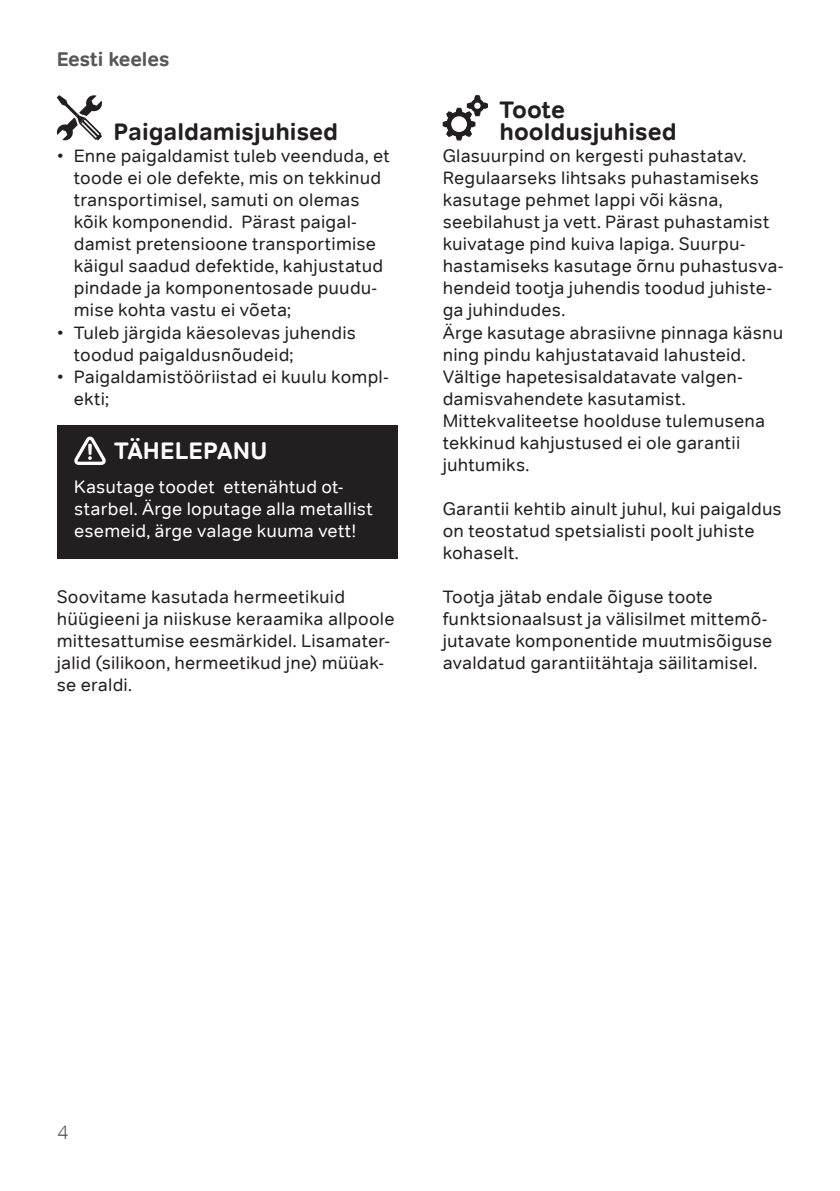
<style>
.page{position:relative;width:840px;height:1191px;background:#fff}
.page>*{position:absolute;margin:0;border:0;box-sizing:border-box;transform-origin:0 0}
.t1{font:700 24px/22px "Tondo Corp";color:#231f20}
.t2{font:700 24px "Tondo Corp";letter-spacing:.005em;color:#fff}
.t3{font:700 20px "Tondo Corp";color:#57585a}
.t4{font:300 20px "Tondo Corp";color:#57585a}
.t5{font:18px/22px "Tondo Corp";letter-spacing:.01em;color:#231f20}
.t6{font:18px/22px "Tondo Corp";letter-spacing:.01em;color:#fff}
</style>
<div class="page">
<div style="left:57px;top:425px;width:340px;height:133px;background:#231f20"></div>
<svg style="left:74px;top:436px;width:32px;height:29px"></svg>
<svg style="left:56px;top:95px;width:46px;height:46px"></svg>
<svg style="left:442px;top:95px;width:45px;height:45px"></svg>
<p class="t3" style="left:57px;top:47px;width:114px">Eesti keeles</p>
<h1 class="t1" style="left:113px;top:121px;width:226px">Paigaldamisjuhised</h1>
<p class="t5" style="left:74px;top:145px;width:317px;text-indent:-17px">• Enne paigaldamist tuleb veenduda, et toode ei ole defekte, mis on tekkinud transportimisel, samuti on olemas kõik komponendid. Pärast paigal&shy;damist pretensioone transportimise käigul saadud defektide, kahjustatud pindade ja komponentosade puudu&shy;mise kohta vastu ei võeta;</p>
<p class="t5" style="left:74px;top:321px;width:284px;text-indent:-17px">• Tuleb järgida käesolevas juhendis toodud paigaldusnõudeid;</p>
<p class="t5" style="left:74px;top:365px;width:316px;text-indent:-17px">• Paigaldamistööriistad ei kuulu kompl&shy;ekti;</p>
<h1 class="t2" style="left:114px;top:436px;width:154px">TÄHELEPANU</h1>
<p class="t6" style="left:74px;top:475px;width:300px">Kasutage toodet ettenähtud ot&shy;starbel. Ärge loputage alla metallist esemeid, ärge valage kuuma vett!</p>
<p class="t5" style="left:57px;top:585px;width:339px">Soovitame kasutada hermeetikuid hüügieeni ja niiskuse keraamika allpoole mittesattumise eesmärkidel. Lisamater&shy;jalid (silikoon, hermeetikud jne) müüak&shy;se eraldi.</p>
<h1 class="t1" style="left:499px;top:99px;width:179px">Toote hooldusjuhised</h1>
<p class="t5" style="left:442px;top:145px;width:342px">Glasuurpind on kergesti puhastatav.<br>Regulaarseks lihtsaks puhastamiseks kasutage pehmet lappi või käsna, seebilahust ja vett. Pärast puhastamist kuivatage pind kuiva lapiga. Suurpu&shy;hastamiseks kasutage õrnu puhastusva&shy;hendeid tootja juhendis toodud juhiste&shy;ga juhindudes.<br>Ärge kasutage abrasiivne pinnaga käsnu ning pindu kahjustatavaid lahusteid.<br>Vältige hapetesisaldatavate valgen&shy;damisvahendete kasutamist.<br>Mittekvaliteetse hoolduse tulemusena tekkinud kahjustused ei ole garantii juhtumiks.</p>
<p class="t5" style="left:442px;top:497px;width:340px">Garantii kehtib ainult juhul, kui paigaldus on teostatud spetsialisti poolt juhiste kohaselt.</p>
<p class="t5" style="left:442px;top:585px;width:331px">Tootja jätab endale õiguse toote funktsionaalsust ja välisilmet mittemõ&shy;jutavate komponentide muutmisõiguse avaldatud garantiitähtaja säilitamisel.</p>
<p class="t4" style="left:57px;top:1120px;width:14px">4</p>
</div>
